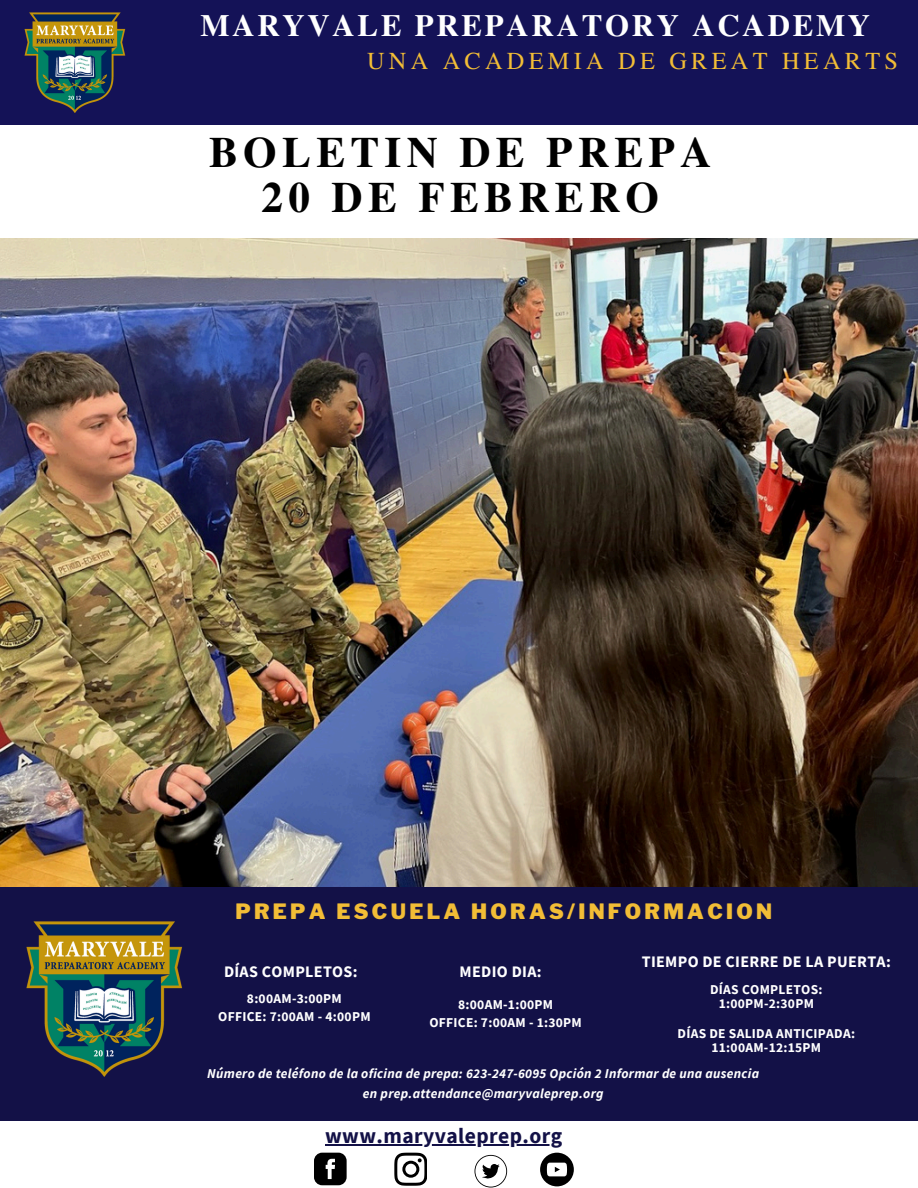
<style>
.page{position:relative;width:918px;height:1188px;background:#fff}
.page>*{position:absolute;margin:0;border:0;box-sizing:border-box;transform-origin:0 0}
.t1{font:700 43.05px/44.5px "Te X Gyre Termes";letter-spacing:.125em;color:#000;text-align:center}
.t2{font:700 30.9px "Te X Gyre Termes";letter-spacing:.09em;color:#fff}
.t3{font:24.3px "Te X Gyre Termes";letter-spacing:.175em;color:#f2bd36}
.t4{font:700 21.6px "Source Sans Pro";letter-spacing:.02em;color:#131147}
.t5{font:900 21px "Libre Franklin";letter-spacing:.16em;color:#f2bd36}
.t6{font:700 16.05px "Source Sans Pro";letter-spacing:.02em;color:#fff}
.t7{font:700 13.5px "Source Sans Pro";letter-spacing:.02em;color:#fff}
.t8{font:italic 700 13.5px/20.2px "Source Sans Pro";letter-spacing:.02em;color:#fff;text-align:center}
</style>
<div class="page">
<div style="left:0;top:0;width:918px;height:239px;background:#141257"></div>
<div style="left:0;top:125px;width:918px;height:114px;background:#fff"></div>
<img style="left:24px;top:12px;width:102px;height:101px">
<svg style="left:394px;top:1153px;width:33px;height:32px"></svg>
<svg style="left:314px;top:1153px;width:33px;height:32px"></svg>
<svg style="left:475px;top:1155px;width:32px;height:33px"></svg>
<svg style="left:540px;top:1153px;width:34px;height:33px"></svg>
<hr style="left:325px;top:1144px;width:238px;height:2px;background:#131147">
<div style="left:0;top:887px;width:918px;height:234px;background:#131147"></div>
<img style="left:26px;top:921px;width:156px;height:156px">
<img style="left:0;top:239px;width:918px;height:648px">
<p class="t2" style="left:200px;top:2px;width:671px">MARYVALE PREPARATORY ACADEMY</p>
<h2 class="t3" style="left:367px;top:44px;width:533px">UNA ACADEMIA DE GREAT HEARTS</h2>
<p class="t1" style="left:209px;top:128px;width:504px">BOLETIN DE PREPA<br>20 DE FEBRERO</p>
<p class="t5" style="left:235px;top:898px;width:538px">PREPA ESCUELA HORAS/INFORMACION</p>
<h6 class="t6" style="left:642px;top:951px;width:251px">TIEMPO DE CIERRE DE LA PUERTA:</h6>
<h6 class="t7" style="left:710px;top:980px;width:114px">DÍAS COMPLETOS:</h6>
<p class="t7" style="left:719px;top:995px;width:97px">1:00PM-2:30PM</p>
<p class="t7" style="left:678px;top:1024px;width:179px">DÍAS DE SALIDA ANTICIPADA:</p>
<p class="t7" style="left:711px;top:1039px;width:111px">11:00AM-12:15PM</p>
<p class="t8" style="left:207px;top:1063px;width:553px">Número de teléfono de la oficina de prepa: 623-247-6095 Opción 2 Informar de una ausencia en prep.attendance@maryvaleprep.org</p>
<h4 class="t6" style="left:224px;top:962px;width:135px">DÍAS COMPLETOS:</h4>
<p class="t6" style="left:460px;top:962px;width:84px">MEDIO DIA:</p>
<h1 class="t7" style="left:247px;top:990px;width:96px">8:00AM-3:00PM</h1>
<p class="t7" style="left:218px;top:1008px;width:154px">OFFICE: 7:00AM - 4:00PM</p>
<h6 class="t7" style="left:458px;top:996px;width:96px">8:00AM-1:00PM</h6>
<p class="t7" style="left:429px;top:1014px;width:154px">OFFICE: 7:00AM - 1:30PM</p>
<h3 class="t4" style="left:325px;top:1122px;width:239px">www.maryvaleprep.org</h3>
</div>
